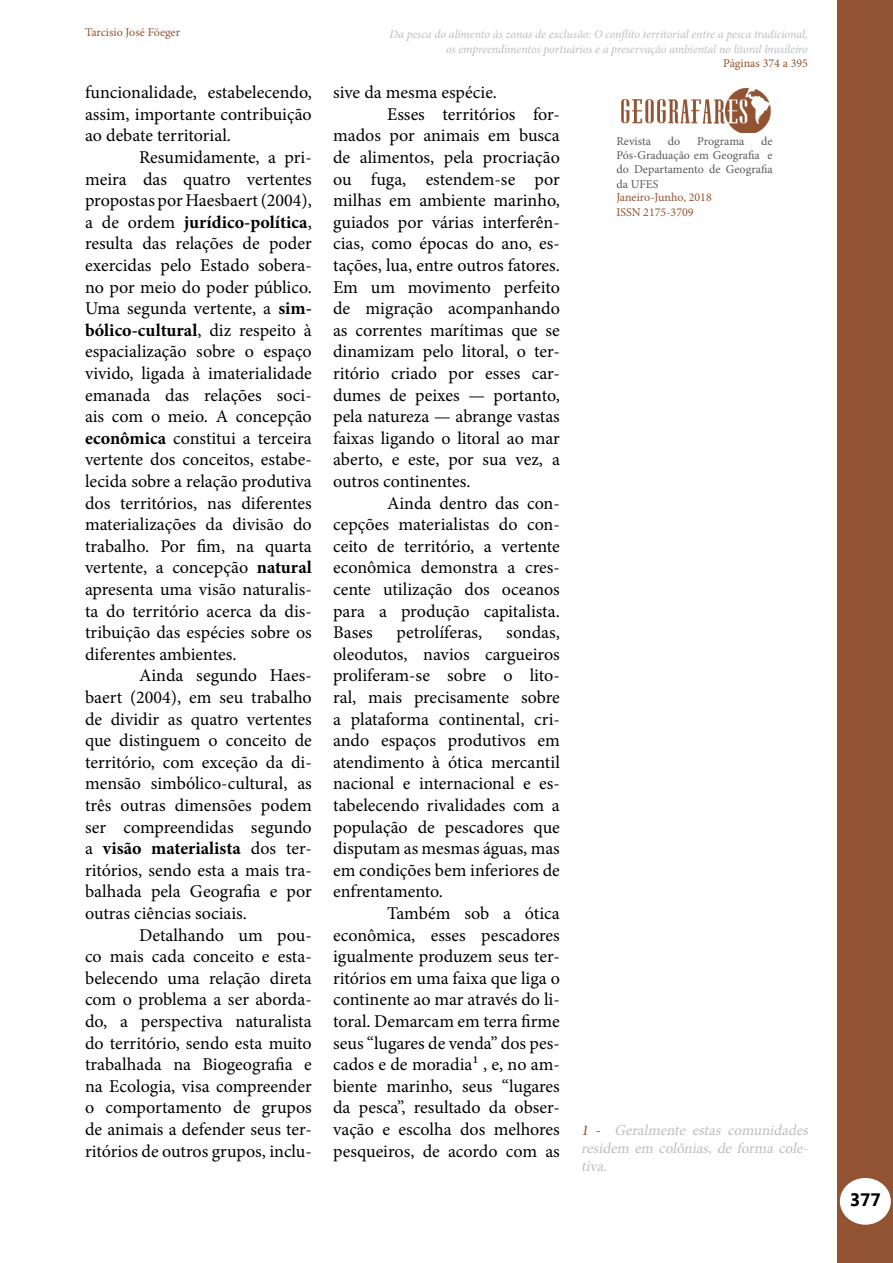
<style>
.page{position:relative;width:893px;height:1263px;background:#fff}
.page>*{position:absolute;margin:0;border:0;box-sizing:border-box;transform-origin:0 0}
.t1{font:18px/21.6px "Minion Pro";color:#000;text-align:justify}
.t2{font:700 18px "Segoe UI";color:#000}
.t3{font:italic 15px/18px "Minion Pro";color:#bcbec0;text-align:justify}
.t4{font:italic 12px/14.4px "Minion Pro";letter-spacing:-.005em;color:#bcbec0;text-align:right}
.t5{font:12px/14.4px "Minion Pro";color:#58595b;text-align:justify}
.t6{font:12px/14.4px "Minion Pro";color:#915331}
.s1{font-weight:700}
.s2{color:#915331}
</style>
<div class="page">
<div style="left:838px;top:0;width:55px;height:1263px;background:#915331"></div>
<div style="left:841px;top:1179px;width:49px;height:45px;background:#fff;border-radius:50%"></div>
<div style="left:840px;top:1178px;width:51px;height:47px;border:2px solid #fff;border-radius:50%"></div>
<img style="left:621px;top:88px;width:150px;height:45px">
<p class="t6" style="left:85px;top:25px;width:97px">Tarcisio José Föeger</p>
<p class="t1" style="left:85px;top:82px;width:228px">funcionalidade, estabelecendo, assim, importante contribuição ao debate territorial.</p>
<p class="t1" style="left:85px;top:146px;width:228px;text-indent:54px">Resumidamente, a pri&shy;meira das quatro vertentes propostas por Haesbaert (2004), a de ordem <span class="s1">jurídico-política</span>, resulta das relações de poder exercidas pelo Estado sobera&shy;no por meio do poder público.<br>Uma segunda vertente, a <span class="s1">sim&shy;bólico-cultural</span>, diz respeito à espacialização sobre o espaço vivido, ligada à imaterialidade emanada das relações soci&shy;ais com o meio. A concepção <span class="s1">econômica</span> constitui a terceira vertente dos conceitos, estabe&shy;lecida sobre a relação produtiva dos territórios, nas diferentes materializações da divisão do trabalho. Por fim, na quarta vertente, a concepção <span class="s1">natural </span>apresenta uma visão naturalis&shy;ta do território acerca da dis&shy;tribuição das espécies sobre os diferentes ambientes.</p>
<p class="t1" style="left:85px;top:665px;width:228px;text-indent:54px">Ainda segundo Haes&shy;baert (2004), em seu trabalho de dividir as quatro vertentes que distinguem o conceito de território, com exceção da di&shy;mensão simbólico-cultural, as três outras dimensões podem ser compreendidas segundo a <span class="s1">visão materialista</span> dos ter&shy;ritórios, sendo esta a mais tra&shy;balhada pela Geografia e por outras ciências sociais.</p>
<p class="t1" style="left:85px;top:924px;width:228px;text-indent:54px">Detalhando um pou&shy;co mais cada conceito e esta&shy;belecendo uma relação direta com o problema a ser aborda&shy;do, a perspectiva naturalista do território, sendo esta muito trabalhada na Biogeografia e na Ecologia, visa compreender o comportamento de grupos de animais a defender seus ter&shy;ritórios de outros grupos, inclu-</p>
<p class="t4" style="left:390px;top:27px;width:420px">Da pesca do alimento às zonas de exclusão: O conflito territorial entre a pesca tradicional, os empreendimentos portuários e a preservação ambiental no litoral brasileiro</p>
<p class="t6" style="left:723px;top:56px;width:86px">Páginas 374 a 395</p>
<p class="t1" style="left:333px;top:82px;width:165px">sive da mesma espécie.</p>
<p class="t1" style="left:387px;top:103px;width:174px">Esses territórios for-</p>
<p class="t1" style="left:333px;top:125px;width:228px">mados por animais em busca</p>
<p class="t1" style="left:333px;top:146px;width:228px">de alimentos, pela procriação</p>
<p class="t1" style="left:333px;top:168px;width:228px">ou fuga, estendem-se por</p>
<p class="t1" style="left:333px;top:190px;width:228px">milhas em ambiente marinho,</p>
<p class="t1" style="left:333px;top:211px;width:228px">guiados por várias interferên-</p>
<p class="t1" style="left:333px;top:233px;width:228px">cias, como épocas do ano, es-</p>
<p class="t1" style="left:333px;top:254px;width:228px">tações, lua, entre outros fatores.</p>
<p class="t1" style="left:333px;top:276px;width:228px">Em um movimento perfeito</p>
<p class="t1" style="left:333px;top:298px;width:228px">de migração acompanhando</p>
<p class="t1" style="left:333px;top:319px;width:228px">as correntes marítimas que se</p>
<p class="t1" style="left:333px;top:341px;width:228px">dinamizam pelo litoral, o ter-</p>
<p class="t1" style="left:333px;top:362px;width:228px">ritório criado por esses car-</p>
<p class="t1" style="left:333px;top:384px;width:228px">dumes de peixes — portanto,</p>
<p class="t1" style="left:333px;top:406px;width:228px">pela natureza — abrange vastas</p>
<p class="t1" style="left:333px;top:427px;width:228px">faixas ligando o litoral ao mar</p>
<p class="t1" style="left:333px;top:449px;width:228px">aberto, e este, por sua vez, a</p>
<p class="t1" style="left:333px;top:470px;width:139px">outros continentes.</p>
<p class="t1" style="left:387px;top:492px;width:174px">Ainda dentro das con-</p>
<p class="t1" style="left:333px;top:514px;width:228px">cepções materialistas do con-</p>
<p class="t1" style="left:333px;top:535px;width:228px">ceito de território, a vertente</p>
<p class="t1" style="left:333px;top:557px;width:228px">econômica demonstra a cres-</p>
<p class="t1" style="left:333px;top:578px;width:228px">cente utilização dos oceanos</p>
<p class="t1" style="left:333px;top:600px;width:228px">para a produção capitalista.</p>
<p class="t1" style="left:333px;top:622px;width:41px">Bases</p>
<p class="t1" style="left:397px;top:622px;width:87px">petrolíferas,</p>
<p class="t1" style="left:333px;top:622px;width:228px;text-indent:173px">sondas, oleodutos, navios cargueiros proliferam-se sobre o lito&shy;ral, mais precisamente sobre a plataforma continental, cri&shy;ando espaços produtivos em atendimento à ótica mercantil nacional e internacional e es&shy;tabelecendo rivalidades com a população de pescadores que disputam as mesmas águas, mas em condições bem inferiores de enfrentamento.</p>
<p class="t1" style="left:333px;top:902px;width:228px;text-indent:54px">Também sob a ótica econômica, esses pescadores igualmente produzem seus ter&shy;ritórios em uma faixa que liga o continente ao mar através do li&shy;toral. Demarcam em terra firme seus “lugares de venda” dos pes&shy;cados e de moradia¹ , e, no am&shy;biente marinho, seus “lugares da pesca”, resultado da obser&shy;vação e escolha dos melhores pesqueiros, de acordo com as</p>
<p class="t5" style="left:616px;top:134px;width:36px">Revista</p>
<p class="t5" style="left:668px;top:134px;width:14px">do</p>
<p class="t5" style="left:697px;top:134px;width:49px">Programa</p>
<p class="t5" style="left:616px;top:134px;width:158px;text-indent:145px">de Pós-Graduação em Geografia e do Departamento de Geografia da UFES</p>
<p class="t6" style="left:616px;top:190px;width:97px">Janeiro-Junho, 2018<br>ISSN 2175-3709</p>
<p class="t3" style="left:581px;top:1121px;width:232px"><span class="s2">1 -</span> Geralmente estas comunidades residem em colônias, de forma cole&shy;tiva.</p>
<p class="t2" style="left:850px;top:1187px;width:33px">377</p>
</div>
